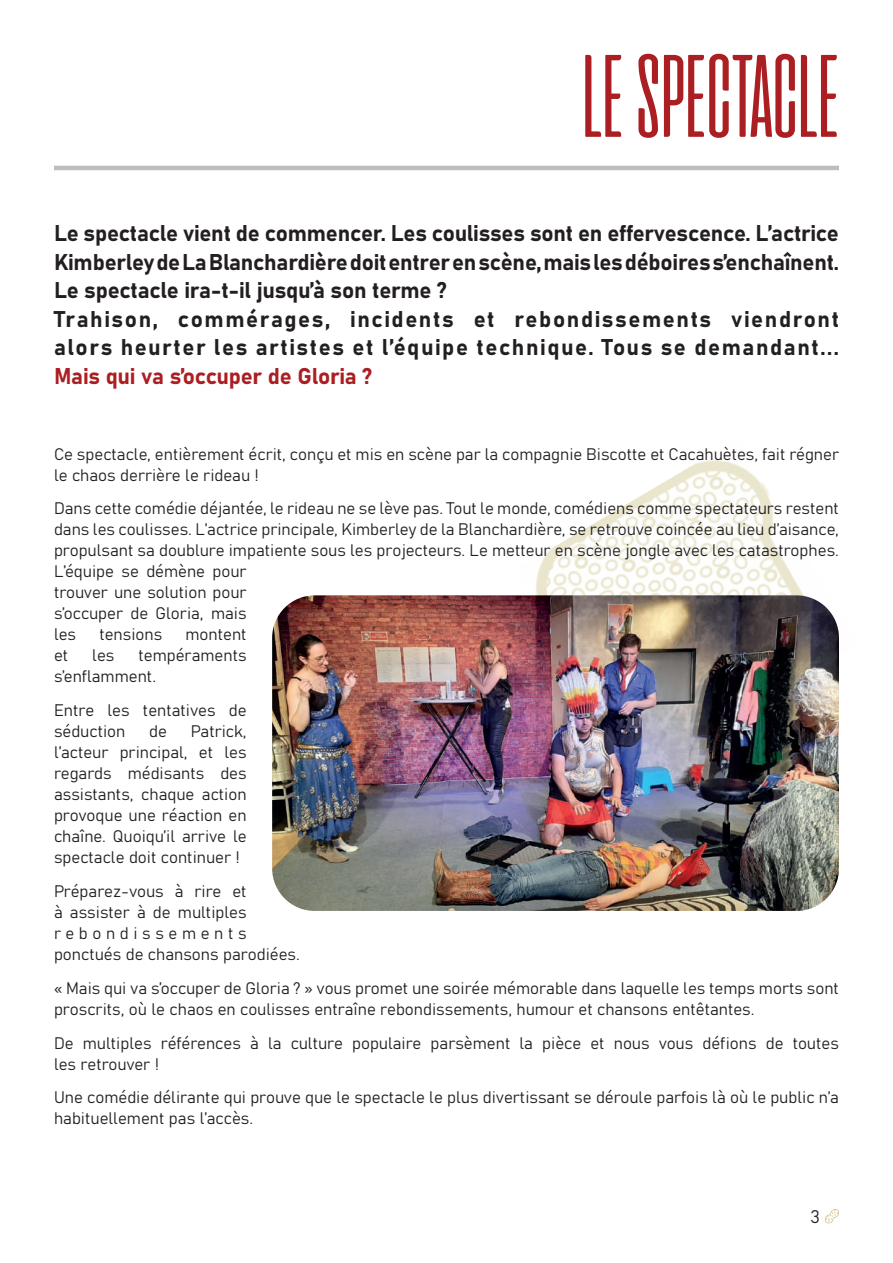
<style>
.page{position:relative;width:893px;height:1263px;background:#fff}
.page>*{position:absolute;margin:0;border:0;box-sizing:border-box;transform-origin:0 0}
.t1{font:300 117px "Cinematografica";color:#ab1e21}
.t2{font:22.5px/28.5px "Bahnschrift";letter-spacing:-.01em;color:#231f20}
.t3{font:22.5px "Bahnschrift";letter-spacing:-.01em;color:#ab1e21}
.t4{font:18px "Bahnschrift";color:#231f20}
.t5{font:16.5px/21px "Bahnschrift";color:#231f20}
</style>
<div class="page">
<img style="left:536px;top:460px;width:268px;height:135px">
<img style="left:272px;top:595px;width:567px;height:316px">
<hr style="left:54px;top:166px;width:785px;height:4px;background:#bcbdc0">
<svg style="left:824px;top:1209px;width:15px;height:14px"></svg>
<h1 class="t1" style="left:582px;top:35px;width:258px">LE SPECTACLE</h1>
<p class="t2" style="left:54px;top:217px;width:786px">Le spectacle vient de commencer. Les coulisses sont en effervescence. L’actrice Kimberley de La Blanchardière doit entrer en scène, mais les déboires s’enchaînent.<br>Le spectacle ira-t-il jusqu’à son terme ?<br>Trahison, commérages, incidents et rebondissements viendront alors heurter les artistes et l’équipe technique. Tous se demandant...</p>
<h2 class="t3" style="left:54px;top:359px;width:320px">Mais qui va s’occuper de Gloria ?</h2>
<p class="t5" style="left:54px;top:442px;width:786px">Ce spectacle, entièrement écrit, conçu et mis en scène par la compagnie Biscotte et Cacahuètes, fait régner le chaos derrière le rideau !</p>
<p class="t5" style="left:54px;top:497px;width:786px">Dans cette comédie déjantée, le rideau ne se lève pas. Tout le monde, comédiens comme spectateurs restent dans les coulisses. L’actrice principale, Kimberley de la Blanchardière, se retrouve coincée au lieu d’aisance, propulsant sa doublure impatiente sous les projecteurs. Le metteur en scène jongle avec les catastrophes.<br>L’équipe se démène pour<br>trouver une solution pour<br>s’occuper de Gloria, mais<br>les</p>
<p class="t5" style="left:99px;top:623px;width:64px">tensions</p>
<p class="t5" style="left:185px;top:623px;width:63px">montent</p>
<p class="t5" style="left:54px;top:644px;width:194px;text-indent:84px">tempéraments s’enflamment.</p>
<p class="t5" style="left:54px;top:699px;width:194px">Entre les tentatives de séduction</p>
<p class="t5" style="left:54px;top:644px;width:16px">et</p>
<p class="t5" style="left:92px;top:644px;width:24px">les</p>
<p class="t5" style="left:54px;top:720px;width:194px;text-align:justify;text-indent:137px">Patrick, l’acteur principal, et les regards médisants des assistants, chaque action provoque une réaction en chaîne. Quoiqu’il arrive le spectacle doit continuer !</p>
<p class="t5" style="left:54px;top:879px;width:247px">Préparez-vous à rire et<br>à assister à de multiples rebondissements ponctués de chansons parodiées.</p>
<p class="t5" style="left:54px;top:976px;width:786px">« Mais qui va s’occuper de Gloria ? » vous promet une soirée mémorable dans laquelle les temps morts sont proscrits, où le chaos en coulisses entraîne rebondissements, humour et chansons entêtantes.</p>
<p class="t5" style="left:54px;top:1031px;width:786px">De multiples références à la culture populaire parsèment la pièce et nous vous défions de toutes les retrouver !</p>
<p class="t5" style="left:54px;top:1086px;width:786px">Une comédie délirante qui prouve que le spectacle le plus divertissant se déroule parfois là où le public n’a habituellement pas l’accès.</p>
<p class="t5" style="left:149px;top:720px;width:19px">de</p>
<p class="t4" style="left:810px;top:1203px;width:11px">3</p>
</div>
